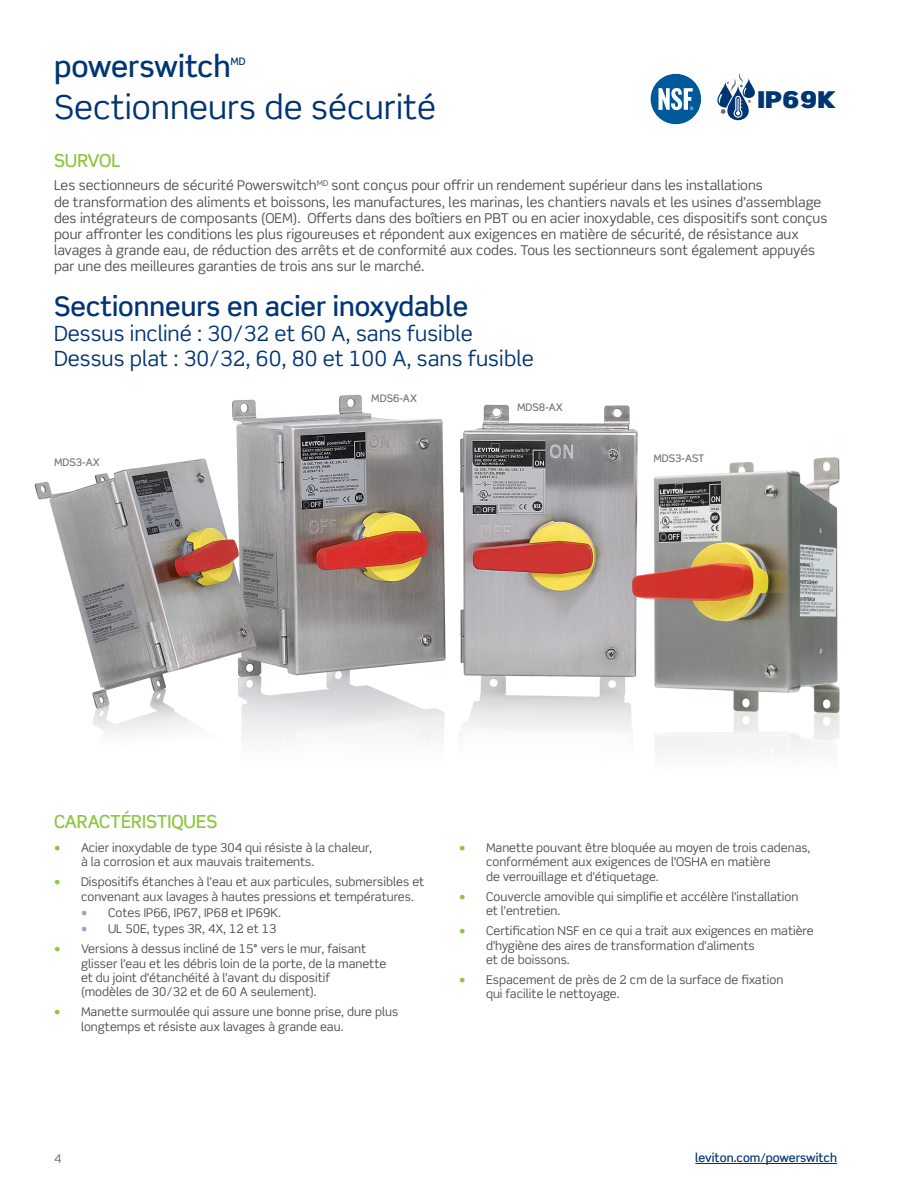
<style>
.page{position:relative;width:918px;height:1188px;background:#fff}
.page>*{position:absolute;margin:0;border:0;box-sizing:border-box;transform-origin:0 0}
.t1{font:33px "Scene Std";color:#003475}
.t2{font:500 29.85px "Scene Std";color:#003573}
.t3{font:500 27px "Scene Std";color:#003475}
.t4{font:900 23.25px "Scene Std";color:#003573;scale:1.12 1}
.t5{font:21px/25.2px "Scene Std";color:#003475}
.t6{font:500 18px "Scene Std";color:#8dc63f}
.t7{font:13.5px/16.2px "Scene Std";color:#4d4d4f}
.t8{font:12px/14.4px "Scene Std";color:#4d4d4f}
.t9{font:500 12px "Scene Std";color:#003573}
.t10{font:12px "Scene Std";color:#6d6e71}
.t11{font:500 10.5px "Scene Std";color:#77787b}
.t12{font:500 10.35px "Scene Std";color:#003573}
.s1{font-size:13.5px;color:#8dc63f}
.s2{font-size:13.5px;color:#9ea6c8}
.s3{font-weight:700}
</style>
<div class="page">
<hr style="left:695px;top:1163px;width:142px;height:1px;background:#003573">
<div style="left:651px;top:74px;width:50px;height:50px;background:#00599b;border-radius:50%"></div>
<svg style="left:658px;top:88px;width:35px;height:22px"></svg>
<img style="left:34px;top:394px;width:806px;height:363px">
<svg style="left:717px;top:73px;width:38px;height:47px"></svg>
<h2 class="t2" style="left:54px;top:48px;width:178px">powerswitch</h2>
<p class="t12" style="left:231px;top:55px;width:17px">MD</p>
<h3 class="t4" style="left:758px;top:84px;width:71px">IP69K</h3>
<h1 class="t1" style="left:54px;top:86px;width:384px">Sectionneurs de sécurité</h1>
<h3 class="t6" style="left:54px;top:150px;width:68px">SURVOL</h3>
<p class="t7" style="left:54px;top:177px;width:775px">Les sectionneurs de sécurité Powerswitch<sup>MD</sup> sont conçus pour offrir un rendement supérieur dans les installations<br>de transformation des aliments et boissons, les manufactures, les marinas, les chantiers navals et les usines d’assemblage des intégrateurs de composants (OEM). Offerts dans des boîtiers en PBT ou en acier inoxydable, ces dispositifs sont conçus pour affronter les conditions les plus rigoureuses et répondent aux exigences en matière de sécurité, de résistance aux lavages à grande eau, de réduction des arrêts et de conformité aux codes. Tous les sectionneurs sont également appuyés par une des meilleures garanties de trois ans sur le marché.</p>
<h3 class="t3" style="left:54px;top:290px;width:416px">Sectionneurs en acier inoxydable</h3>
<h3 class="t5" style="left:54px;top:321px;width:481px">Dessus incliné : 30/32 et 60 A, sans fusible<br>Dessus plat : 30/32, 60, 80 et 100 A, sans fusible</h3>
<p class="t11" style="left:54px;top:456px;width:47px">MDS3-AX</p>
<p class="t11" style="left:371px;top:392px;width:47px">MDS6-AX</p>
<p class="t11" style="left:517px;top:400px;width:47px">MDS8-AX</p>
<p class="t11" style="left:653px;top:451px;width:53px">MDS3-AST</p>
<h3 class="t6" style="left:54px;top:811px;width:165px">CARACTÉRISTIQUES</h3>
<p class="t8" style="left:81px;top:840px;width:293px;text-indent:-27px"><span class="s1">•</span> Acier inoxydable de type 304 qui résiste à la chaleur, à la corrosion et aux mauvais traitements.</p>
<p class="t8" style="left:81px;top:875px;width:345px;text-indent:-27px"><span class="s1">•</span> Dispositifs étanches à l’eau et aux particules, submersibles et convenant aux lavages à hautes pressions et températures.</p>
<p class="t8" style="left:81px;top:905px;width:202px"><span class="s2">•</span> Cotes IP66, IP67, IP68 et IP69K.</p>
<p class="t8" style="left:81px;top:922px;width:197px"><span class="s2">•</span> UL 50E, types 3R, 4X, 12 et 13</p>
<p class="t8" style="left:81px;top:941px;width:307px;text-indent:-27px"><span class="s1">•</span> Versions à dessus incliné de 15<span class="s3">°</span> vers le mur, faisant glisser l’eau et les débris loin de la porte, de la manette et du joint d’étanchéité à l’avant du dispositif<br>(modèles de 30/32 et de 60 A seulement).</p>
<p class="t8" style="left:81px;top:1005px;width:319px;text-indent:-27px"><span class="s1">•</span> Manette surmoulée qui assure une bonne prise, dure plus longtemps et résiste aux lavages à grande eau.</p>
<p class="t8" style="left:486px;top:840px;width:326px;text-indent:-27px"><span class="s1">•</span> Manette pouvant être bloquée au moyen de trois cadenas, conformément aux exigences de l’OSHA en matière<br>de verrouillage et d’étiquetage.</p>
<p class="t8" style="left:486px;top:889px;width:314px;text-indent:-27px"><span class="s1">•</span> Couvercle amovible qui simplifie et accélère l’installation et l’entretien.</p>
<p class="t8" style="left:486px;top:923px;width:329px;text-indent:-27px"><span class="s1">•</span> Certification NSF en ce qui a trait aux exigences en matière d’hygiène des aires de transformation d’aliments<br>et de boissons.</p>
<p class="t8" style="left:486px;top:972px;width:299px;text-indent:-27px"><span class="s1">•</span> Espacement de près de 2 cm de la surface de fixation qui facilite le nettoyage.</p>
<p class="t10" style="left:54px;top:1151px;width:9px">4</p>
<p class="t9" style="left:695px;top:1150px;width:143px">leviton.com/powerswitch</p>
</div>
